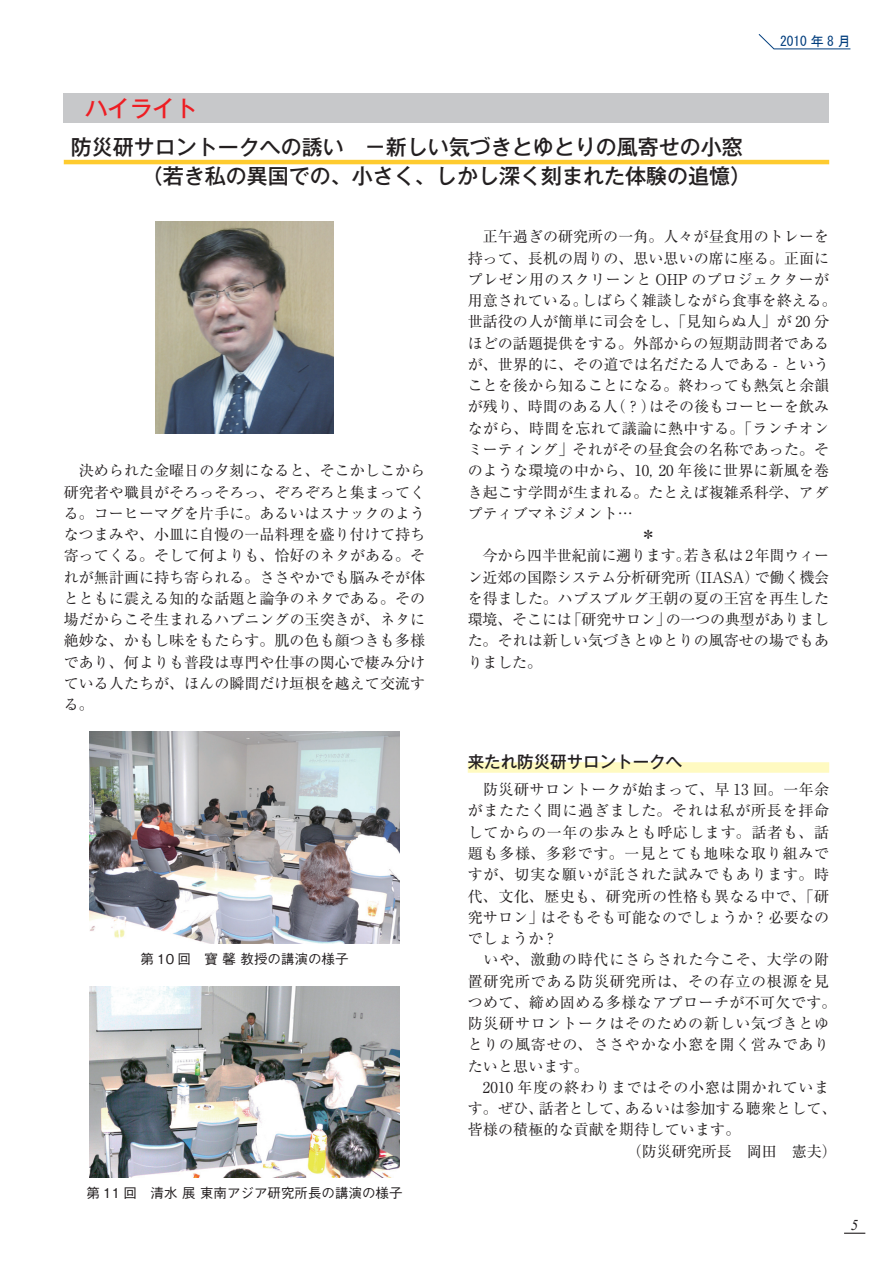
<style>
.page{position:relative;width:893px;height:1263px;background:#fff}
.page>*{position:absolute;margin:0;border:0;box-sizing:border-box;transform-origin:0 0}
.t1{font:500 22.5px "Gothic MB101 Pro";color:#ee1d23}
.t2{font:500 21px/29.5px "Gothic MB101 Pro";color:#231f20}
.t3{font:500 16.5px "Gothic MB101 Pro";color:#231f20}
.t4{font:15px/21.3px "Ryumin Pro";letter-spacing:.005em;color:#231f20;text-align:justify}
.t5{font:15px "Ryumin Pro";letter-spacing:.05em;color:#231f20}
.t6{font:15px "Ryumin Pro";letter-spacing:.055em;color:#231f20}
.t7{font:15px "Ryumin Pro";letter-spacing:.03em;color:#231f20}
.t8{font:15px "Ryumin Pro";letter-spacing:.025em;color:#231f20}
.t9{font:15px "Ryumin Pro";letter-spacing:.04em;color:#231f20}
.t10{font:500 13.5px "Gothic BBB Pro";color:#231f20}
.t11{font:13.5px "MS Gothic";color:#013d7d}
</style>
<div class="page">
<svg style="left:758px;top:34px;width:93px;height:16px"></svg>
<hr style="left:64px;top:160px;width:765px;height:4px;background:#fecb2f">
<div style="left:64px;top:94px;width:765px;height:29px;background:#c7c8ca"></div>
<div style="left:468px;top:762px;width:361px;height:11px;background:#fffac1"></div>
<img style="left:155px;top:221px;width:179px;height:213px">
<img style="left:89px;top:731px;width:311px;height:212px">
<img style="left:89px;top:986px;width:311px;height:191px">
<svg style="left:844px;top:1232px;width:21px;height:2px"></svg>
<h1 class="t1" style="left:85px;top:90px;width:114px">ハイライト</h1>
<h2 class="t2" style="left:142px;top:129px;width:611px;text-indent:-71px">防災研サロントークへの誘い　－新しい気づきとゆとりの風寄せの小窓（若き私の異国での、小さく、しかし深く刻まれた体験の追憶）</h2>
<p class="t11" style="left:780px;top:34px;width:72px">2010 年 8 月</p>
<p class="t4" style="left:64px;top:459px;width:363px">　決められた金曜日の夕刻になると、そこかしこから研究者や職員がそろっそろっ、ぞろぞろと集まってくる。コーヒーマグを片手に。あるいはスナックのようなつまみや、小皿に自慢の一品料理を盛り付けて持ち寄ってくる。そして何よりも、恰好のネタがある。それが無計画に持ち寄られる。ささやかでも脳みそが体とともに震える知的な話題と論争のネタである。その場だからこそ生まれるハプニングの玉突きが、ネタに絶妙な、かもし味をもたらす。肌の色も顔つきも多様であり、何よりも普段は専門や仕事の関心で棲み分けている人たちが、ほんの瞬間だけ垣根を越えて交流する。</p>
<p class="t10" style="left:140px;top:948px;width:210px">第 10 回　寶 馨 教授の講演の様子</p>
<p class="t10" style="left:86px;top:1182px;width:318px">第 11 回　清水 展 東南アジア研究所長の講演の様子</p>
<p class="t4" style="left:468px;top:225px;width:363px">　正午過ぎの研究所の一角。人々が昼食用のトレーを</p>
<p class="t4" style="left:468px;top:246px;width:363px">持って、長机の周りの、思い思いの席に座る。正面に</p>
<p class="t8" style="left:468px;top:267px;width:363px">プレゼン用のスクリーンと OHP のプロジェクターが</p>
<p class="t4" style="left:468px;top:289px;width:370px">用意されている。しばらく雑談しながら食事を終える。</p>
<p class="t4" style="left:468px;top:310px;width:363px">世話役の人が簡単に司会をし、「見知らぬ人」が 20 分</p>
<p class="t4" style="left:468px;top:331px;width:363px">ほどの話題提供をする。外部からの短期訪問者である</p>
<p class="t4" style="left:468px;top:353px;width:363px">が、世界的に、その道では名だたる人である - という</p>
<p class="t4" style="left:468px;top:374px;width:363px">ことを後から知ることになる。終わっても熱気と余韻</p>
<p class="t4" style="left:468px;top:395px;width:363px">が残り、時間のある人（？）はその後もコーヒーを飲み</p>
<p class="t7" style="left:468px;top:416px;width:363px">ながら、時間を忘れて議論に熱中する。「ランチオン</p>
<p class="t4" style="left:468px;top:438px;width:363px">ミーティング」それがその昼食会の名称であった。そ</p>
<p class="t4" style="left:468px;top:459px;width:363px">のような環境の中から、10, 20 年後に世界に新風を巻</p>
<p class="t4" style="left:468px;top:480px;width:363px">き起こす学問が生まれる。たとえば複雑系科学、アダ</p>
<p class="t4" style="left:468px;top:501px;width:166px">プティブマネジメント…</p>
<p class="t4" style="left:641px;top:523px;width:16px">＊</p>
<p class="t4" style="left:468px;top:544px;width:363px">　今から四半世紀前に遡ります。若き私は2年間ウィー</p>
<p class="t4" style="left:468px;top:565px;width:363px">ン近郊の国際システム分析研究所（IIASA）で働く機会</p>
<p class="t4" style="left:468px;top:587px;width:363px">を得ました。ハプスブルグ王朝の夏の王宮を再生した</p>
<p class="t4" style="left:468px;top:608px;width:363px">環境、そこには「研究サロン」の一つの典型がありまし</p>
<p class="t4" style="left:468px;top:629px;width:363px">た。それは新しい気づきとゆとりの風寄せの場でもあ</p>
<p class="t4" style="left:468px;top:650px;width:76px">りました。</p>
<p class="t3" style="left:468px;top:747px;width:216px">来たれ防災研サロントークへ</p>
<p class="t7" style="left:468px;top:778px;width:363px">　防災研サロントークが始まって、早 13 回。一年余</p>
<p class="t5" style="left:468px;top:799px;width:363px">がまたたく間に過ぎました。それは私が所長を拝命</p>
<p class="t6" style="left:468px;top:820px;width:363px">してからの一年の歩みとも呼応します。話者も、話</p>
<p class="t6" style="left:468px;top:841px;width:363px">題も多様、多彩です。一見とても地味な取り組みで</p>
<p class="t6" style="left:468px;top:863px;width:363px">すが、切実な願いが託された試みでもあります。時</p>
<p class="t7" style="left:468px;top:884px;width:363px">代、文化、歴史も、研究所の性格も異なる中で、「研</p>
<p class="t4" style="left:468px;top:905px;width:363px">究サロン」はそもそも可能なのでしょうか ? 必要なの</p>
<p class="t4" style="left:468px;top:927px;width:88px">でしょうか ?</p>
<p class="t6" style="left:468px;top:948px;width:363px">　いや、激動の時代にさらされた今こそ、大学の附</p>
<p class="t5" style="left:468px;top:969px;width:363px">置研究所である防災研究所は、その存立の根源を見</p>
<p class="t8" style="left:468px;top:990px;width:370px">つめて、締め固める多様なアプローチが不可欠です。</p>
<p class="t5" style="left:468px;top:1012px;width:363px">防災研サロントークはそのための新しい気づきとゆ</p>
<p class="t5" style="left:468px;top:1033px;width:363px">とりの風寄せの、ささやかな小窓を開く営みであり</p>
<p class="t4" style="left:468px;top:1054px;width:123px">たいと思います。</p>
<p class="t9" style="left:468px;top:1075px;width:363px">　2010 年度の終わりまではその小窓は開かれていま</p>
<p class="t4" style="left:468px;top:1097px;width:370px">す。ぜひ、話者として、あるいは参加する聴衆として、</p>
<p class="t4" style="left:468px;top:1118px;width:274px">皆様の積極的な貢献を期待しています。</p>
<p class="t4" style="left:627px;top:1139px;width:211px">（防災研究所長　岡田　憲夫）</p>
</div>
